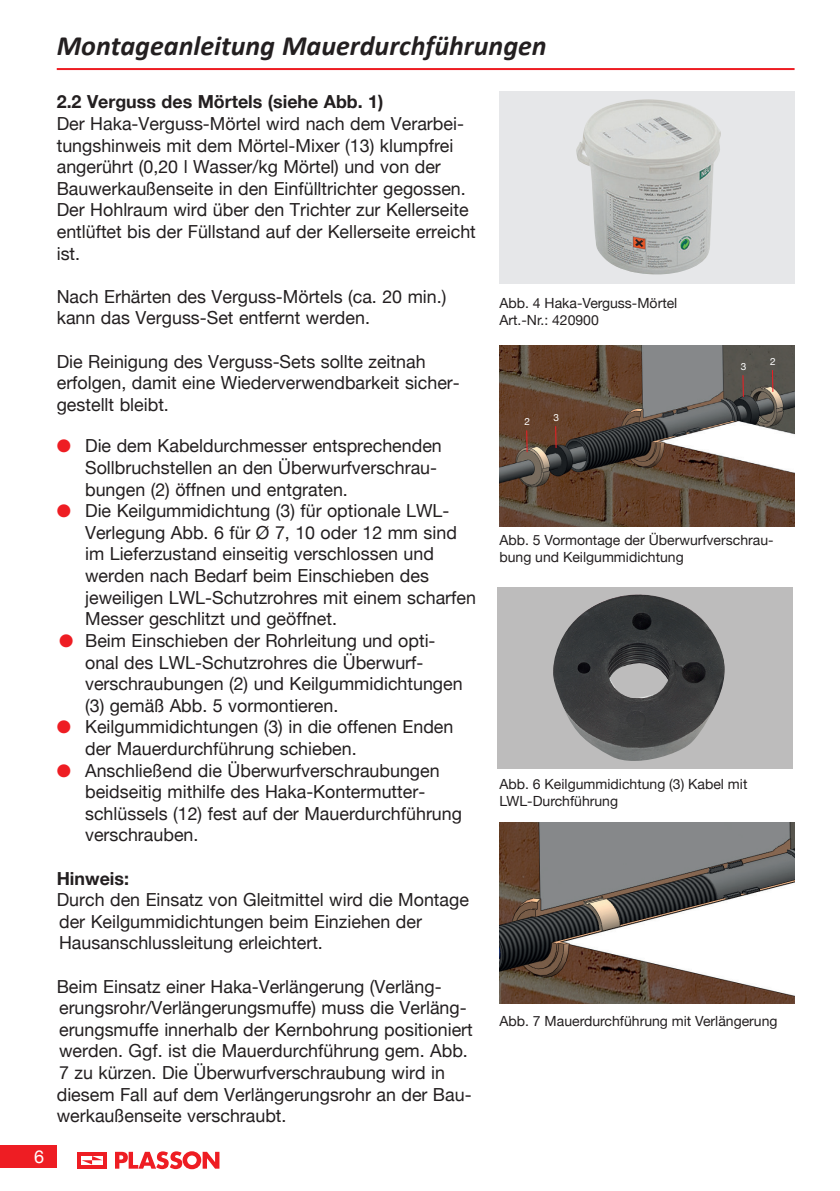
<style>
.page{position:relative;width:840px;height:1191px;background:#fff}
.page>*{position:absolute;margin:0;border:0;box-sizing:border-box;transform-origin:0 0}
.t1{font:italic 700 28px "Calibri";color:#231f20}
.t2{font:18px/21.6px "Helvetica Neue";color:#231f20}
.t3{font:700 18px "Helvetica Neue";color:#231f20}
.t4{font:18px "Helvetica Neue";color:#fff}
.t5{font:14px/16.8px "Helvetica Neue";color:#231f20}
.t6{font:10px "Helvetica Neue";color:#fff}
.s1{color:#ee1d23}
</style>
<div class="page">
<div style="left:77px;top:1151px;width:30px;height:17px;background:#ee1d23"></div>
<svg style="left:81px;top:1156px;width:21px;height:8px"></svg>
<svg style="left:115px;top:1151px;width:104px;height:18px"></svg>
<div style="left:0;top:1145px;width:57px;height:23px;background:#ee1d23"></div>
<hr style="left:57px;top:68px;width:737px;height:2px;background:#ee1d23">
<img style="left:499px;top:345px;width:295px;height:181px">
<img style="left:499px;top:822px;width:295px;height:181px">
<svg style="left:555px;top:426px;width:1px;height:22px"></svg>
<svg style="left:742px;top:375px;width:1px;height:22px"></svg>
<svg style="left:526px;top:430px;width:1px;height:22px"></svg>
<hr style="left:771px;top:370px;width:2px;height:22px;background:#ee1d23">
<div style="left:499px;top:91px;width:295px;height:192px;background:#e6e7e9"></div>
<img style="left:576px;top:99px;width:144px;height:176px">
<div style="left:497px;top:587px;width:295px;height:181px;background:#bdbcbc"></div>
<img style="left:553px;top:594px;width:171px;height:167px">
<p class="t4" style="left:34px;top:1143px;width:12px">6</p>
<h1 class="t1" style="left:57px;top:28px;width:491px">Montageanleitung Mauerdurchführungen</h1>
<p class="t3" style="left:57px;top:88px;width:328px">2.2 Verguss des Mörtels (siehe Abb. 1)</p>
<p class="t2" style="left:57px;top:114px;width:420px">Der Haka-Verguss-Mörtel wird nach dem Verarbei&shy;tungshinweis mit dem Mörtel-Mixer (13) klumpfrei angerührt (0,20 l Wasser/kg Mörtel) und von der Bauwerkaußenseite in den Einfülltrichter gegossen.<br>Der Hohlraum wird über den Trichter zur Kellerseite entlüftet bis der Füllstand auf der Kellerseite erreicht ist.</p>
<p class="t2" style="left:57px;top:286px;width:391px">Nach Erhärten des Verguss-Mörtels (ca. 20 min.) kann das Verguss-Set entfernt werden.</p>
<p class="t2" style="left:57px;top:351px;width:404px">Die Reinigung des Verguss-Sets sollte zeitnah erfolgen, damit eine Wiederverwendbarkeit sicher&shy;gestellt bleibt.</p>
<p class="t2" style="left:85px;top:436px;width:358px;text-indent:-28px"><span class="s1">●</span> Die dem Kabeldurchmesser entsprechenden<br>Sollbruchstellen an den Überwurfverschrau&shy;bungen (2) öffnen und entgraten.</p>
<p class="t2" style="left:85px;top:501px;width:392px;text-indent:-28px"><span class="s1">●</span> Die Keilgummidichtung (3) für optionale LWL-Verlegung Abb. 6 für Ø 7, 10 oder 12 mm sind im Lieferzustand einseitig verschlossen und werden nach Bedarf beim Einschieben des jeweiligen LWL-Schutzrohres mit einem scharfen Messer geschlitzt und geöffnet.</p>
<p class="t2" style="left:85px;top:630px;width:379px;text-indent:-26px"><span class="s1">●</span> Beim Einschieben der Rohrleitung und opti&shy;onal des LWL-Schutzrohres die Überwurf&shy;verschraubungen (2) und Keilgummidichtungen (3) gemäß Abb. 5 vormontieren.</p>
<p class="t2" style="left:85px;top:717px;width:369px;text-indent:-28px"><span class="s1">●</span> Keilgummidichtungen (3) in die offenen Enden der Mauerdurchführung schieben.</p>
<p class="t2" style="left:85px;top:760px;width:378px;text-indent:-28px"><span class="s1">●</span> Anschließend die Überwurfverschraubungen beidseitig mithilfe des Haka-Kontermutter&shy;schlüssels (12) fest auf der Mauerdurchführung verschrauben.</p>
<p class="t3" style="left:57px;top:864px;width:74px">Hinweis:</p>
<p class="t2" style="left:57px;top:890px;width:413px">Durch den Einsatz von Gleitmittel wird die Montage der Keilgummidichtungen beim Einziehen der<br>Hausanschlussleitung erleichtert.</p>
<p class="t2" style="left:57px;top:976px;width:417px">Beim Einsatz einer Haka-Verlängerung (Verläng&shy;erungsrohr/Verlängerungsmuffe) muss die Verläng&shy;erungsmuffe innerhalb der Kernbohrung positioniert werden. Ggf. ist die Mauerdurchführung gem. Abb.<br>7 zu kürzen. Die Überwurfverschraubung wird in diesem Fall auf dem Verlängerungsrohr an der Bau&shy;werkaußenseite verschraubt.</p>
<p class="t5" style="left:499px;top:296px;width:179px">Abb. 4 Haka-Verguss-Mörtel<br>Art.-Nr.: 420900</p>
<p class="t6" style="left:769px;top:354px;width:7px">2</p>
<p class="t6" style="left:740px;top:359px;width:7px">3</p>
<p class="t6" style="left:553px;top:410px;width:7px">3</p>
<p class="t6" style="left:524px;top:414px;width:7px">2</p>
<p class="t5" style="left:499px;top:533px;width:275px">Abb. 5 Vormontage der Überwurfverschrau&shy;bung und Keilgummidichtung</p>
<p class="t5" style="left:499px;top:776px;width:249px">Abb. 6 Keilgummidichtung (3) Kabel mit<br>LWL-Durchführung</p>
<p class="t5" style="left:499px;top:1013px;width:279px">Abb. 7 Mauerdurchführung mit Verlängerung</p>
</div>
